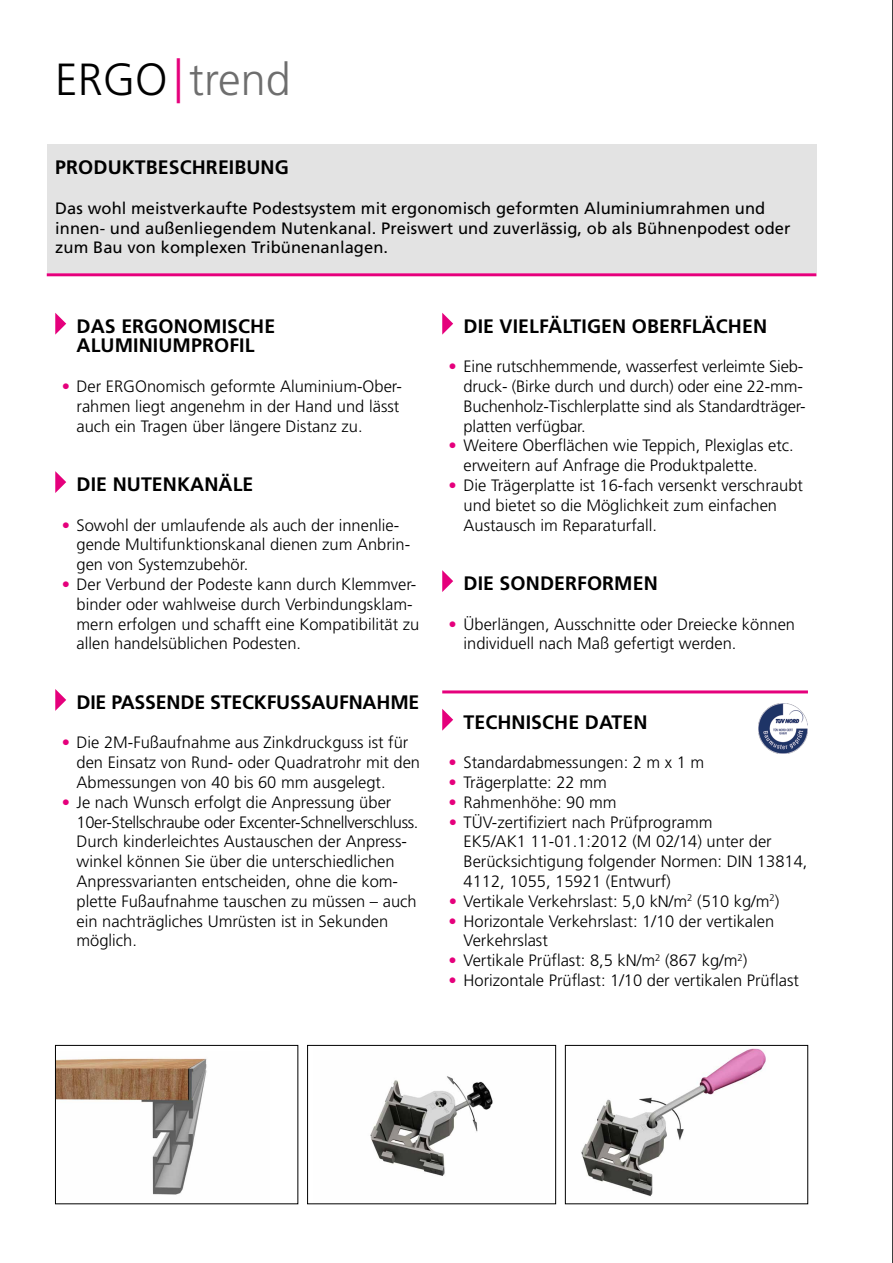
<style>
.page{position:relative;width:893px;height:1263px;background:#fff}
.page>*{position:absolute;margin:0;border:0;box-sizing:border-box;transform-origin:0 0}
.t1{font:300 45px "Frutiger LT Std";color:#6e6e6e}
.t2{font:700 19.5px/19.8px "Frutiger LT Std";letter-spacing:.005em;color:#000}
.t3{font:300 16.5px/19.8px "Frutiger LT Std";color:#000}
.t4{font:16.5px/19.8px "Frutiger LT Std";letter-spacing:.005em;color:#000}
.s1{color:#000}
.s2{color:#e5007c}
</style>
<div class="page">
<hr style="left:892px;top:0;width:1px;height:1263px;background:#000">
<div style="left:47px;top:145px;width:769px;height:128px;background:#e3e3e3"></div>
<svg style="left:442px;top:313px;width:11px;height:22px"></svg>
<svg style="left:442px;top:570px;width:11px;height:22px"></svg>
<svg style="left:442px;top:709px;width:11px;height:22px"></svg>
<hr style="left:442px;top:690px;width:366px;height:3px;background:#e5007c">
<svg style="left:55px;top:313px;width:11px;height:22px"></svg>
<svg style="left:55px;top:471px;width:11px;height:22px"></svg>
<svg style="left:55px;top:689px;width:11px;height:22px"></svg>
<hr style="left:47px;top:273px;width:769px;height:3px;background:#e5007c">
<img style="left:581px;top:1048px;width:185px;height:149px">
<div style="left:565px;top:1045px;width:243px;height:159px;border:1px solid #000"></div>
<img style="left:370px;top:1076px;width:123px;height:100px">
<div style="left:307px;top:1045px;width:249px;height:159px;border:1px solid #000"></div>
<img style="left:57px;top:1058px;width:150px;height:137px">
<div style="left:55px;top:1045px;width:243px;height:159px;border:1px solid #000"></div>
<img style="left:759px;top:704px;width:49px;height:49px">
<h1 class="t1" style="left:55px;top:54px;width:237px"><span class="s1">ERGO</span><span class="s2">|</span>trend</h1>
<p class="t2" style="left:55px;top:157px;width:235px">PRODUKTBESCHREIBUNG</p>
<p class="t4" style="left:55px;top:198px;width:737px">Das wohl meistverkaufte Podestsystem mit ergonomisch geformten Aluminiumrahmen und innen- und außenliegendem Nutenkanal. Preiswert und zuverlässig, ob als Bühnenpodest oder zum Bau von komplexen Tribünenanlagen.</p>
<p class="t2" style="left:77px;top:316px;width:200px">DAS ERGONOMISCHE<br>ALUMINIUMPROFIL</p>
<p class="t3" style="left:77px;top:377px;width:327px;text-indent:-15px"><span class="s2">•</span> Der ERGOnomisch geformte Aluminium-Ober&shy;rahmen liegt angenehm in der Hand und lässt auch ein Tragen über längere Distanz zu.</p>
<p class="t2" style="left:77px;top:474px;width:178px">DIE NUTENKANÄLE</p>
<p class="t3" style="left:77px;top:515px;width:335px;text-indent:-15px"><span class="s2">•</span> Sowohl der umlaufende als auch der innenlie&shy;gende Multifunktionskanal dienen zum Anbrin&shy;gen von Systemzubehör.</p>
<p class="t3" style="left:77px;top:575px;width:344px;text-indent:-15px"><span class="s2">•</span> Der Verbund der Podeste kann durch Klemmver&shy;binder oder wahlweise durch Verbindungsklam&shy;mern erfolgen und schafft eine Kompatibilität zu allen handelsüblichen Podesten.</p>
<p class="t2" style="left:77px;top:692px;width:344px">DIE PASSENDE STECKFUSSAUFNAHME</p>
<p class="t3" style="left:77px;top:733px;width:345px;text-indent:-15px"><span class="s2">•</span> Die 2M-Fußaufnahme aus Zinkdruckguss ist für den Einsatz von Rund- oder Quadratrohr mit den<br>Abmessungen von 40 bis 60 mm ausgelegt.</p>
<p class="t3" style="left:77px;top:792px;width:343px;text-indent:-15px"><span class="s2">•</span> Je nach Wunsch erfolgt die Anpressung über 10er-Stellschraube oder Excenter-Schnellverschluss.<br>Durch kinderleichtes Austauschen der Anpress&shy;winkel können Sie über die unterschiedlichen Anpressvarianten entscheiden, ohne die kom&shy;plette Fußaufnahme tauschen zu müssen – auch ein nachträgliches Umrüsten ist in Sekunden möglich.</p>
<p class="t2" style="left:463px;top:316px;width:305px">DIE VIELFÄLTIGEN OBERFLÄCHEN</p>
<p class="t3" style="left:463px;top:357px;width:344px;text-indent:-15px"><span class="s2">•</span> Eine rutschhemmende, wasserfest verleimte Sieb&shy;druck- (Birke durch und durch) oder eine 22-mm-Buchenholz-Tischlerplatte sind als Standardträger&shy;platten verfügbar.</p>
<p class="t3" style="left:463px;top:436px;width:332px;text-indent:-15px"><span class="s2">•</span> Weitere Oberflächen wie Teppich, Plexiglas etc. erweitern auf Anfrage die Produktpalette.</p>
<p class="t3" style="left:464px;top:476px;width:341px;text-indent:-15px"><span class="s2">•</span> Die Trägerplatte ist 16-fach versenkt verschraubt und bietet so die Möglichkeit zum einfachen<br>Austausch im Reparaturfall.</p>
<p class="t2" style="left:463px;top:573px;width:196px">DIE SONDERFORMEN</p>
<p class="t3" style="left:463px;top:614px;width:333px;text-indent:-15px"><span class="s2">•</span> Überlängen, Ausschnitte oder Dreiecke können individuell nach Maß gefertigt werden.</p>
<p class="t2" style="left:463px;top:712px;width:186px">TECHNISCHE DATEN</p>
<p class="t3" style="left:449px;top:753px;width:257px"><span class="s2">•</span> Standardabmessungen: 2 m x 1 m</p>
<p class="t3" style="left:449px;top:773px;width:160px"><span class="s2">•</span> Trägerplatte: 22 mm</p>
<p class="t3" style="left:449px;top:792px;width:170px"><span class="s2">•</span> Rahmenhöhe: 90 mm</p>
<p class="t3" style="left:464px;top:812px;width:345px;text-indent:-15px"><span class="s2">•</span> TÜV-zertifiziert nach Prüfprogramm<br>EK5/AK1 11-01.1:2012 (M 02/14) unter der Berücksichtigung folgender Normen: DIN 13814, 4112, 1055, 15921 (Entwurf)</p>
<p class="t3" style="left:449px;top:891px;width:332px"><span class="s2">•</span> Vertikale Verkehrslast: 5,0 kN/m<sup>2</sup> (510 kg/m<sup>2</sup>)</p>
<p class="t3" style="left:463px;top:911px;width:312px;text-indent:-15px"><span class="s2">•</span> Horizontale Verkehrslast: 1/10 der vertikalen<br>Verkehrslast</p>
<p class="t3" style="left:449px;top:951px;width:300px"><span class="s2">•</span> Vertikale Prüflast: 8,5 kN/m<sup>2</sup> (867 kg/m<sup>2</sup>)</p>
<p class="t3" style="left:449px;top:971px;width:352px"><span class="s2">•</span> Horizontale Prüflast: 1/10 der vertikalen Prüflast</p>
</div>
